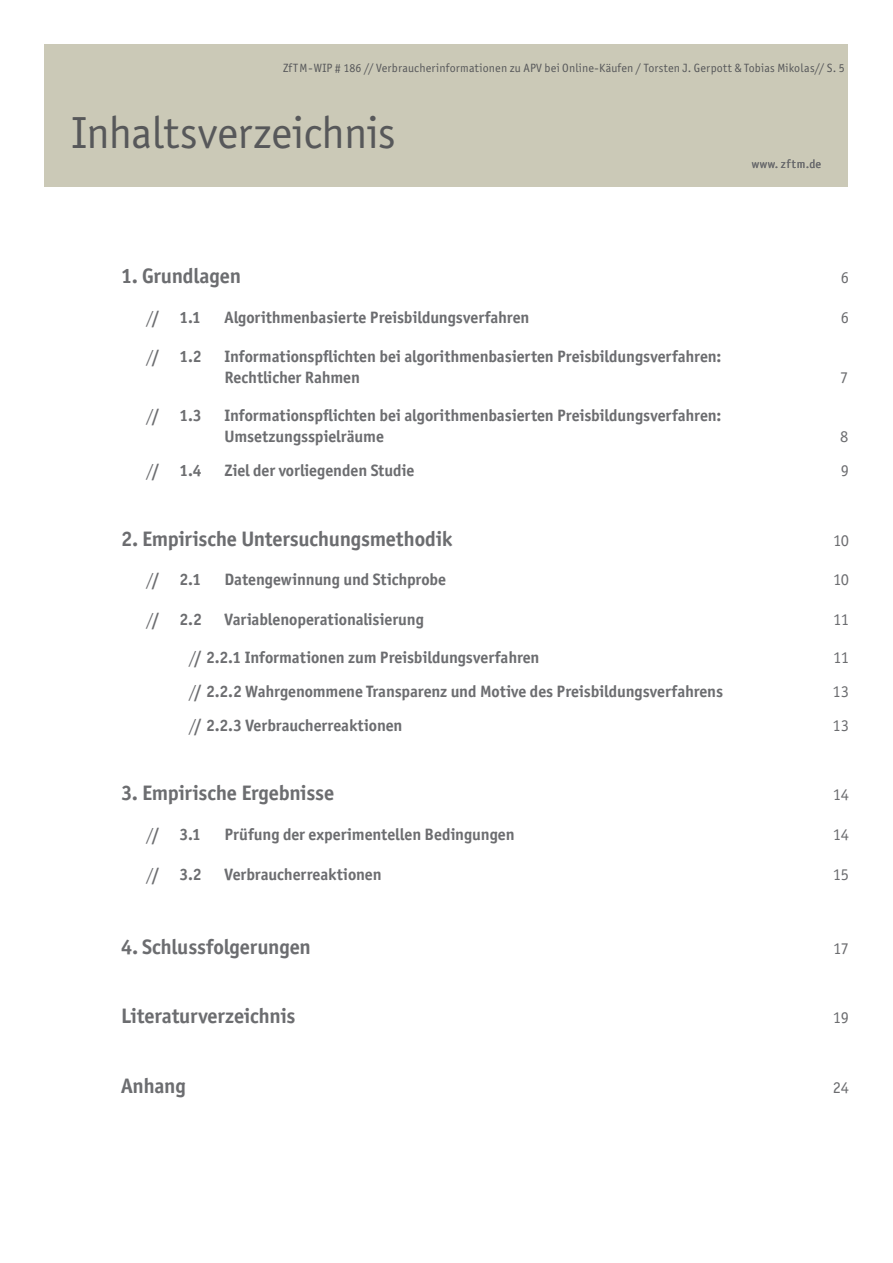
<style>
.page{position:relative;width:893px;height:1263px;background:#fff}
.page>*{position:absolute;margin:0;border:0;box-sizing:border-box;transform-origin:0 0}
.Inhalt_Head{font:45px "Officina Sans ITC Std";letter-spacing:-.01em;color:#57585a}
.Inhalt_Thema{font:700 21px "Officina Sans ITC Std";letter-spacing:-.01em;color:#6c6d70}
.t1{font:700 16.5px/21px "Officina Sans ITC Std";letter-spacing:-.005em;color:#6c6d70}
.Inhalt_Thema-2{font:16.5px "Officina Sans ITC Std";letter-spacing:-.03em;color:#6c6d70}
.t2{font:12px "Officina Sans ITC Std";letter-spacing:.02em;color:#57585a}
.t3{font:12px "Officina Sans ITC Std";letter-spacing:.055em;color:#57585a}
.s1{font-weight:400}
</style>
<div class="page">
<div style="left:45px;top:45px;width:803px;height:142px;background:#cbc9b7"></div>
<p class="t2" style="left:283px;top:61px;width:563px">ZfTM-WIP # 186 // Verbraucherinformationen zu APV bei Online-Käufen / Torsten J. Gerpott &amp; Tobias Mikolas// S. 5</p>
<p class="Inhalt_Head" style="left:72px;top:107px;width:325px">Inhaltsverzeichnis</p>
<p class="t3" style="left:752px;top:157px;width:71px">www. zftm.de</p>
<p class="Inhalt_Thema" style="left:121px;top:263px;width:121px">1. Grundlagen</p>
<p class="Inhalt_Thema-2" style="left:841px;top:268px;width:10px">6</p>
<p class="t1" style="left:147px;top:306px;width:56px"><span class="s1">/</span>/ 1.1</p>
<p class="t1" style="left:225px;top:306px;width:306px">Algorithmenbasierte Preisbildungsverfahren</p>
<p class="Inhalt_Thema-2" style="left:841px;top:308px;width:10px">6</p>
<p class="t1" style="left:147px;top:346px;width:57px"><span class="s1">/</span>/ 1.2</p>
<p class="t1" style="left:225px;top:346px;width:498px">Informationspflichten bei algorithmenbasierten Preisbildungsverfahren:<br>Rechtlicher Rahmen</p>
<p class="Inhalt_Thema-2" style="left:840px;top:368px;width:10px">7</p>
<p class="t1" style="left:147px;top:405px;width:57px"><span class="s1">/</span>/ 1.3</p>
<p class="t1" style="left:225px;top:405px;width:498px">Informationspflichten bei algorithmenbasierten Preisbildungsverfahren:<br>Umsetzungsspielräume</p>
<p class="Inhalt_Thema-2" style="left:840px;top:427px;width:10px">8</p>
<p class="t1" style="left:147px;top:460px;width:57px"><span class="s1">/</span>/ 1.4</p>
<p class="t1" style="left:225px;top:460px;width:191px">Ziel der vorliegenden Studie</p>
<p class="Inhalt_Thema-2" style="left:841px;top:461px;width:10px">9</p>
<p class="Inhalt_Thema" style="left:121px;top:525px;width:333px">2. Empirische Untersuchungsmethodik</p>
<p class="Inhalt_Thema-2" style="left:833px;top:531px;width:18px">10</p>
<p class="t1" style="left:147px;top:569px;width:56px"><span class="s1">/</span>/ 2.1</p>
<p class="t1" style="left:225px;top:569px;width:223px">Datengewinnung und Stichprobe</p>
<p class="Inhalt_Thema-2" style="left:833px;top:570px;width:18px">10</p>
<p class="t1" style="left:147px;top:609px;width:57px"><span class="s1">/</span>/ 2.2</p>
<p class="t1" style="left:225px;top:609px;width:201px">Variablenoperationalisierung</p>
<p class="Inhalt_Thema-2" style="left:833px;top:610px;width:17px">11</p>
<p class="t1" style="left:189px;top:647px;width:352px"><span class="s1">/</span>/ 2.2.1 Informationen zum Preisbildungsverfahren</p>
<p class="Inhalt_Thema-2" style="left:833px;top:648px;width:17px">11</p>
<p class="t1" style="left:189px;top:681px;width:535px"><span class="s1">/</span>/ 2.2.2 Wahrgenommene Transparenz und Motive des Preisbildungsverfahrens</p>
<p class="Inhalt_Thema-2" style="left:833px;top:682px;width:18px">13</p>
<p class="t1" style="left:189px;top:714px;width:215px"><span class="s1">/</span>/ 2.2.3 Verbraucherreaktionen</p>
<p class="Inhalt_Thema-2" style="left:833px;top:716px;width:18px">13</p>
<p class="Inhalt_Thema" style="left:121px;top:780px;width:215px">3. Empirische Ergebnisse</p>
<p class="Inhalt_Thema-2" style="left:833px;top:785px;width:18px">14</p>
<p class="t1" style="left:147px;top:824px;width:56px"><span class="s1">/</span>/ 3.1</p>
<p class="t1" style="left:225px;top:824px;width:292px">Prüfung der experimentellen Bedingungen</p>
<p class="Inhalt_Thema-2" style="left:833px;top:825px;width:18px">14</p>
<p class="t1" style="left:147px;top:863px;width:57px"><span class="s1">/</span>/ 3.2</p>
<p class="t1" style="left:225px;top:863px;width:159px">Verbraucherreaktionen</p>
<p class="Inhalt_Thema-2" style="left:833px;top:865px;width:18px">15</p>
<p class="Inhalt_Thema" style="left:121px;top:933px;width:191px">4. Schlussfolgerungen</p>
<p class="Inhalt_Thema-2" style="left:833px;top:938px;width:17px">17</p>
<p class="Inhalt_Thema" style="left:121px;top:1003px;width:176px">Literaturverzeichnis</p>
<p class="Inhalt_Thema-2" style="left:833px;top:1008px;width:18px">19</p>
<p class="Inhalt_Thema" style="left:121px;top:1072px;width:66px">Anhang</p>
<p class="Inhalt_Thema-2" style="left:833px;top:1077px;width:18px">24</p>
</div>
